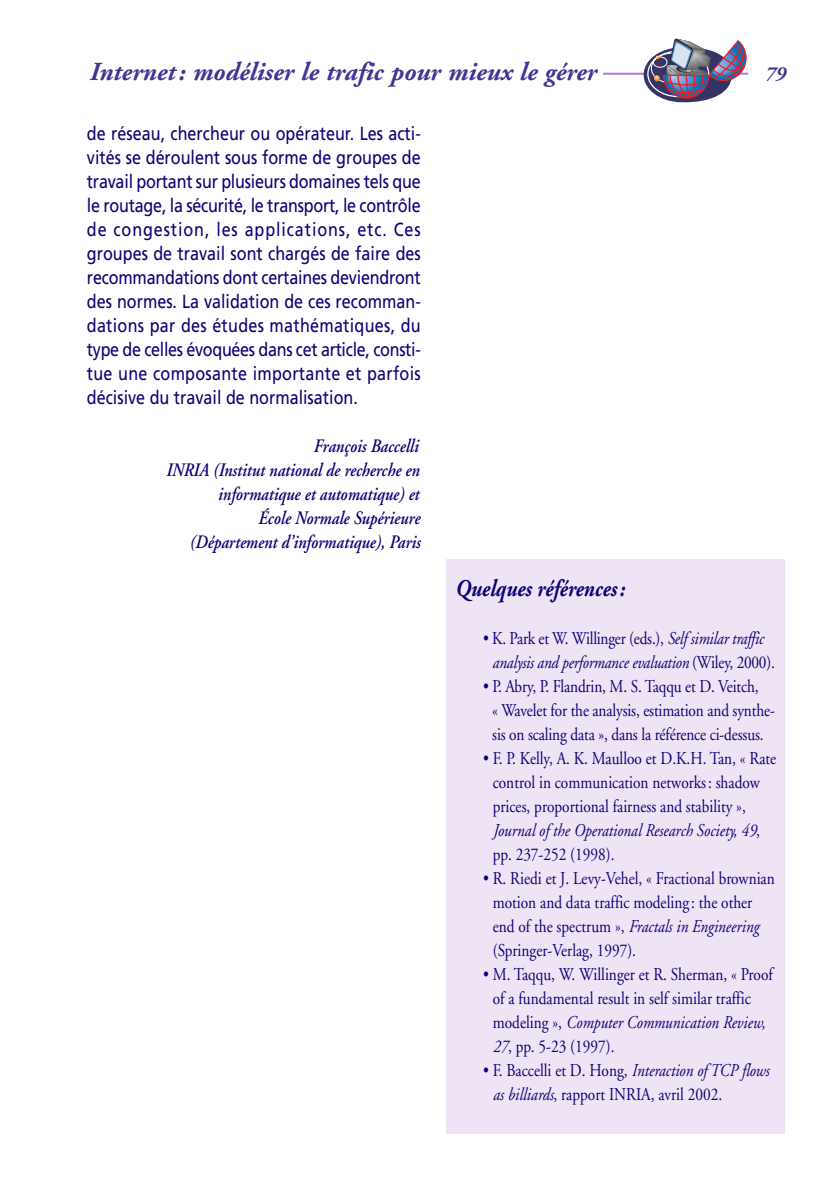
<style>
.page{position:relative;width:840px;height:1190px;background:#fff}
.page>*{position:absolute;margin:0;border:0;box-sizing:border-box;transform-origin:0 0}
.t1{font:italic 700 26px "Adobe Garamond";color:#423492}
.t2{font:italic 700 24px "Adobe Garamond";color:#0f0075;scale:.85 1}
.t3{font:italic 700 20px "Adobe Garamond";color:#423492}
.t4{font:19px/24px "Frutiger";color:#0f0075;text-align:justify;scale:.85 1}
.t5{font:italic 600 19px/24px "Adobe Garamond";color:#0f0075;text-align:right;scale:.85 1}
.t6{font:18px/24px "Adobe Garamond";color:#0f0075;scale:.85 1}
.t7{font:italic 18px/24px "Adobe Garamond";letter-spacing:-.015em;color:#0f0075;scale:.85 1}
.s1{font-style:normal}
.s2{font-style:italic}
</style>
<div class="page">
<hr style="left:603px;top:73px;width:145px;height:2px;background:#aa78cf">
<img style="left:644px;top:38px;width:103px;height:64px">
<div style="left:447px;top:559px;width:338px;height:575px;background:#eee4f6"></div>
<h1 class="t1" style="left:89px;top:62px;width:508px">Internet : modéliser le trafic pour mieux le gérer</h1>
<p class="t3" style="left:764px;top:66px;width:22px">79</p>
<p class="t4" style="left:87px;top:123px;width:394px">de réseau, chercheur ou opérateur. Les acti&shy;vités se déroulent sous forme de groupes de travail portant sur plusieurs domaines tels que le routage, la sécurité, le transport, le contrôle de congestion, les applications, etc. Ces groupes de travail sont chargés de faire des recommandations dont certaines deviendront des normes. La validation de ces recomman&shy;dations par des études mathématiques, du type de celles évoquées dans cet article, consti&shy;tue une composante importante et parfois décisive du travail de normalisation.</p>
<p class="t5" style="left:166px;top:436px;width:301px">François Baccelli<br>INRIA (Institut national de recherche en informatique et automatique) et<br>École Normale Supérieure<br>(Département d’informatique), Paris</p>
<h2 class="t2" style="left:455px;top:579px;width:201px">Quelques références :</h2>
<p class="t7" style="left:492px;top:628px;width:334px;text-indent:-9px"><span class="s1">• K. Park et W. Willinger (eds.),</span> Self similar traffic analysis and performance evaluation <span class="s1">(Wiley, 2000).</span></p>
<p class="t6" style="left:492px;top:676px;width:334px;text-indent:-9px">• P. Abry, P. Flandrin, M. S. Taqqu et D. Veitch,<br>« Wavelet for the analysis, estimation and synthe&shy;sis on scaling data », dans la référence ci-dessus.</p>
<p class="t6" style="left:493px;top:748px;width:335px;text-indent:-10px">• F. P. Kelly, A. K. Maulloo et D.K.H. Tan, « Rate control in communication networks : shadow prices, proportional fairness and stability », <span class="s2">Journal of the Operational Research Society, 49</span>, pp. 237-252 (1998).</p>
<p class="t6" style="left:493px;top:868px;width:333px;text-indent:-10px">• R. Riedi et J. Levy-Vehel, « Fractional brownian motion and data traffic modeling : the other end of the spectrum », <span class="s2">Fractals in Engineering </span>(Springer-Verlag, 1997).</p>
<p class="t6" style="left:493px;top:964px;width:331px;text-indent:-10px">• M. Taqqu, W. Willinger et R. Sherman, « Proof of a fundamental result in self similar traffic modeling », <span class="s2">Computer Communication Review, 27</span>, pp. 5-23 (1997).</p>
<p class="t6" style="left:493px;top:1060px;width:327px;text-indent:-10px">• F. Baccelli et D. Hong, <span class="s2">Interaction of TCP flows as billiards</span>, rapport INRIA, avril 2002.</p>
</div>
